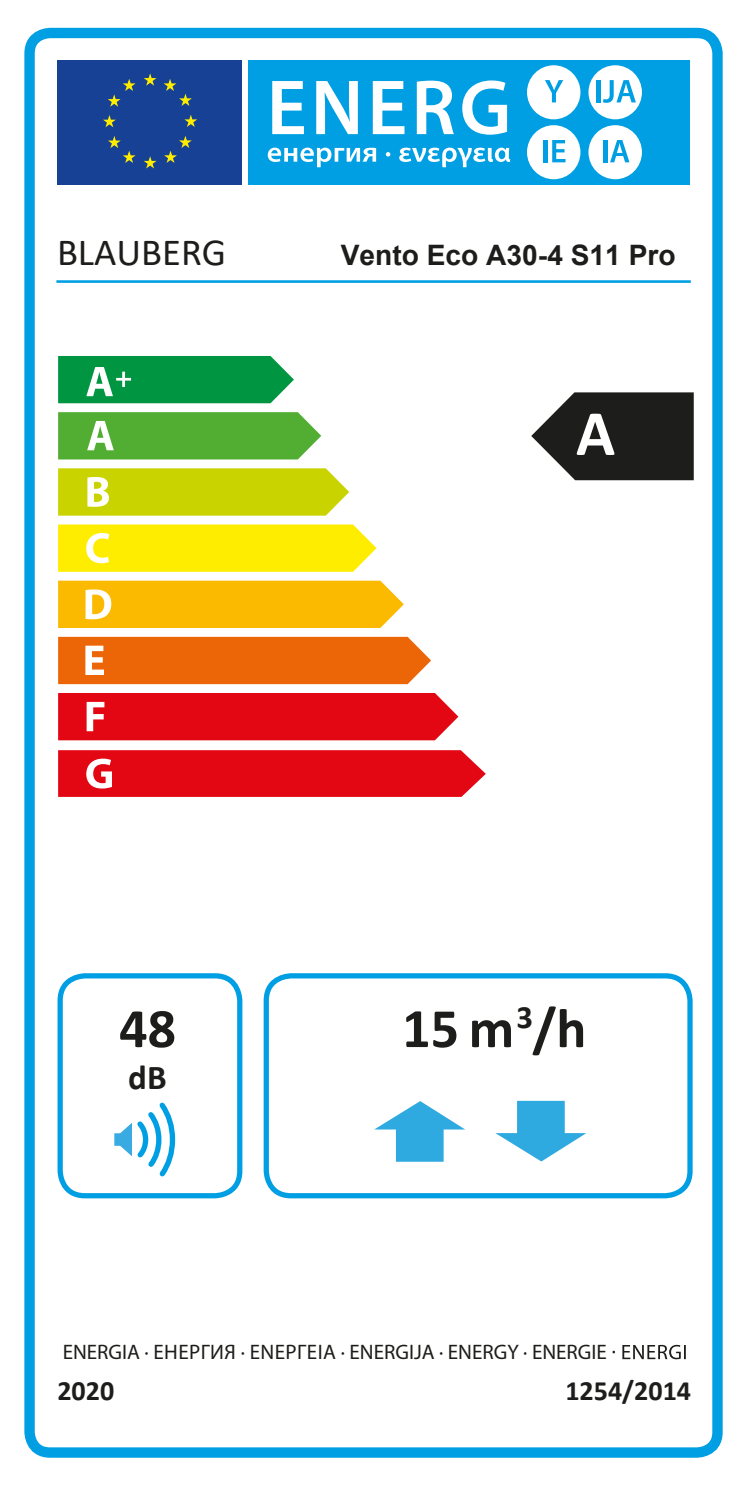
<style>
.page{position:relative;width:745px;height:1489px;background:#fff}
.page>*{position:absolute;margin:0;border:0;box-sizing:border-box;transform-origin:0 0}
.t1{font:700 64.75px "Calibri";color:#fff}
.t2{font:700 56px "Calibri";color:#1d1d1b}
.t3{font:38.5px "Calibri";color:#1d1d1b}
.t4{font:700 35px "Calibri";color:#1d1d1b}
.t5{font:700 28px "Arial";color:#1d1d1b}
.t6{font:700 28px "Calibri";color:#1d1d1b}
.t7{font:21px "Myriad Pro";color:#1d1d1b}
</style>
<div class="page">
<div style="left:57px;top:973px;width:185px;height:225px;border:5px solid #009fe3;border-radius:25px"></div>
<div style="left:263px;top:973px;width:429px;height:225px;border:5px solid #009fe3;border-radius:25px"></div>
<svg style="left:114px;top:1102px;width:62px;height:75px"></svg>
<svg style="left:612px;top:1344px;width:73px;height:15px"></svg>
<svg style="left:58px;top:412px;width:263px;height:47px;background:#5fb442"></svg>
<svg style="left:58px;top:468px;width:291px;height:47px;background:#ccd613"></svg>
<svg style="left:58px;top:524px;width:318px;height:48px;background:#fe1"></svg>
<svg style="left:58px;top:580px;width:345px;height:48px;background:#fbbf12"></svg>
<div style="left:58px;top:637px;width:373px;height:47px;background:#ec6608"></div>
<div style="left:58px;top:693px;width:400px;height:47px;background:#e30613"></div>
<svg style="left:58px;top:750px;width:427px;height:46px;background:#e4131f"></svg>
<svg style="left:58px;top:356px;width:236px;height:47px;background:#179f52"></svg>
<svg style="left:374px;top:1101px;width:91px;height:60px"></svg>
<svg style="left:495px;top:1100px;width:91px;height:61px"></svg>
<div style="left:24px;top:28px;width:698px;height:1429px;border:10px solid #009fe3;border-radius:20px"></div>
<div style="left:58px;top:60px;width:184px;height:124px;background:#164194"></div>
<div style="left:248px;top:60px;width:441px;height:124px;background:#009fe3"></div>
<svg style="left:163px;top:79px;width:29px;height:27px"></svg>
<svg style="left:144px;top:73px;width:12px;height:13px"></svg>
<svg style="left:108px;top:79px;width:27px;height:28px"></svg>
<svg style="left:103px;top:115px;width:13px;height:12px"></svg>
<svg style="left:108px;top:136px;width:27px;height:27px"></svg>
<svg style="left:144px;top:156px;width:12px;height:12px"></svg>
<svg style="left:164px;top:136px;width:28px;height:27px"></svg>
<svg style="left:184px;top:115px;width:13px;height:12px"></svg>
<svg style="left:272px;top:81px;width:32px;height:53px"></svg>
<svg style="left:316px;top:81px;width:41px;height:53px"></svg>
<svg style="left:372px;top:81px;width:32px;height:53px"></svg>
<svg style="left:416px;top:81px;width:37px;height:53px"></svg>
<svg style="left:462px;top:80px;width:44px;height:55px"></svg>
<svg style="left:267px;top:148px;width:109px;height:19px"></svg>
<svg style="left:385px;top:152px;width:5px;height:4px"></svg>
<svg style="left:399px;top:148px;width:111px;height:19px"></svg>
<div style="left:526px;top:65px;width:54px;height:54px;background:#fff;border-radius:50%"></div>
<svg style="left:545px;top:80px;width:18px;height:22px"></svg>
<div style="left:588px;top:65px;width:53px;height:54px;background:#fff;border-radius:50%"></div>
<div style="left:526px;top:125px;width:54px;height:54px;background:#fff;border-radius:50%"></div>
<hr style="left:543px;top:140px;width:4px;height:22px;background:#009fe3">
<svg style="left:552px;top:140px;width:13px;height:22px"></svg>
<div style="left:588px;top:125px;width:53px;height:54px;background:#fff;border-radius:50%"></div>
<hr style="left:596px;top:80px;width:4px;height:22px;background:#009fe3">
<svg style="left:603px;top:80px;width:32px;height:23px"></svg>
<svg style="left:603px;top:140px;width:3px;height:22px"></svg>
<svg style="left:610px;top:140px;width:19px;height:22px"></svg>
<hr style="left:56px;top:280px;width:634px;height:3px;background:#009fe3">
<svg style="left:531px;top:392px;width:162px;height:88px;background:#3d3d3c"></svg>
<h3 class="t3" style="left:57px;top:225px;width:171px">BLAUBERG</h3>
<h3 class="t5" style="left:340px;top:235px;width:336px">Vento Eco A30-4 S11 Pro</h3>
<h2 class="t2" style="left:119px;top:988px;width:58px">48</h2>
<h3 class="t4" style="left:128px;top:1052px;width:40px">dB</h3>
<h1 class="t1" style="left:575px;top:387px;width:41px">A</h1>
<h2 class="t2" style="left:402px;top:988px;width:186px">15 m<sup>3</sup>/h</h2>
<p class="t7" style="left:63px;top:1338px;width:545px">ENERGIA · ЕНЕРГИЯ · ΕΝΕΡΓΕΙΑ · ENERGIJA · ENERGY · ENERGIE</p>
<h3 class="t6" style="left:57px;top:1370px;width:58px">2020</h3>
<h3 class="t6" style="left:565px;top:1370px;width:127px">1254/2014</h3>
</div>
